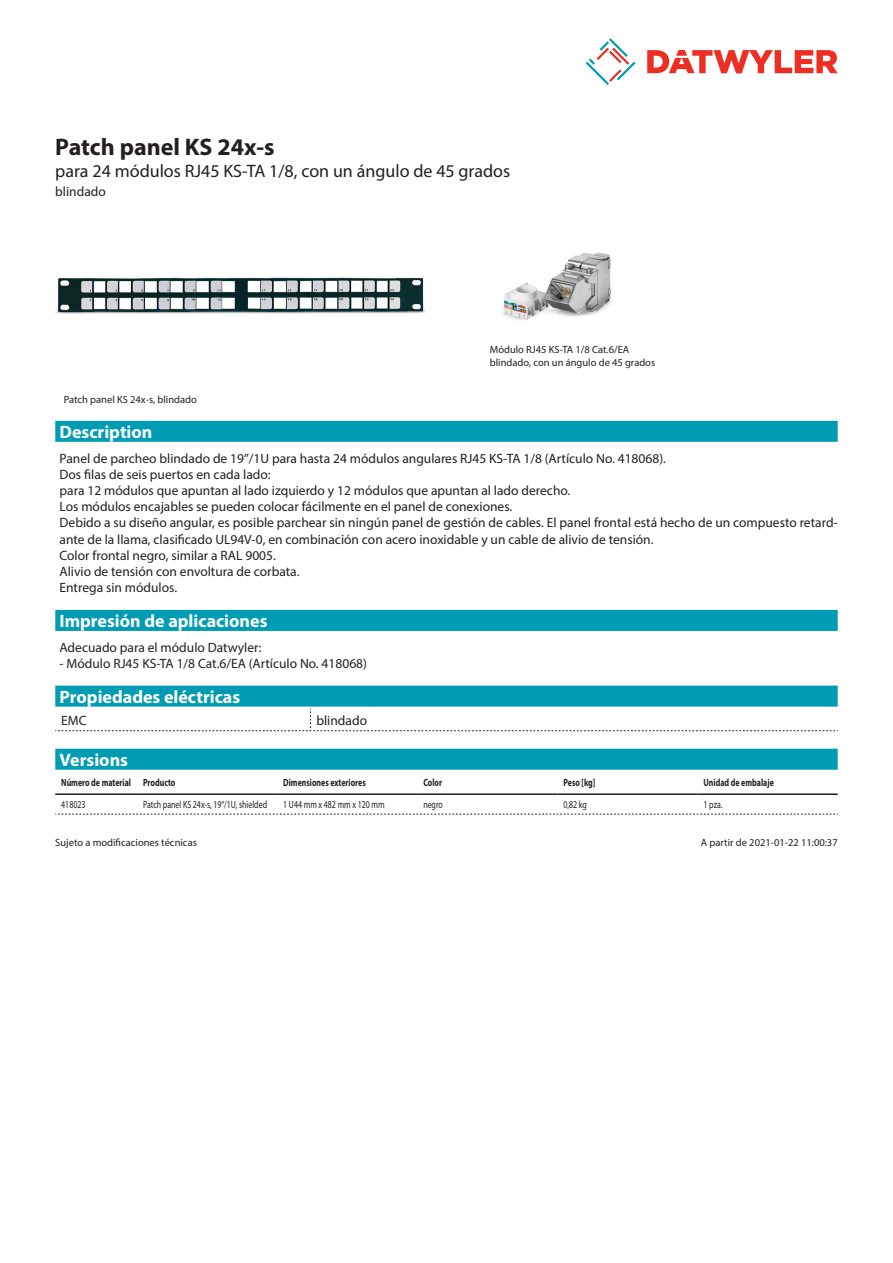
<style>
.page{position:relative;width:893px;height:1263px;background:#fff}
.page>*{position:absolute;margin:0;border:0;box-sizing:border-box;transform-origin:0 0}
.Product_Head{font:700 24px "Myriad Pro";color:#231f20}
.Standard_Head_Proper{font:700 18px "Myriad Pro";color:#fff}
.SubHead{font:18px "Myriad Pro";color:#231f20}
.Standard_text{font:13.5px/16.2px "Myriad Pro";color:#231f20}
.myriad_light_propert{font:13.5px "Myriad Pro";color:#231f20}
.imagetext{font:10.5px/12.6px "Myriad Pro";color:#231f20}
.myriadbold{font:700 10.5px "Myriad Pro";color:#231f20;scale:.75 1}
.myriadlight{font:10.5px "Myriad Pro";color:#231f20;scale:.75 1}
.Footnote{font:10.5px "Myriad Pro";color:#231f20}
</style>
<div class="page">
<svg style="left:586px;top:38px;width:49px;height:47px"></svg>
<svg style="left:647px;top:50px;width:191px;height:23px"></svg>
<img style="left:55px;top:277px;width:369px;height:37px">
<img style="left:502px;top:252px;width:110px;height:69px">
<div style="left:55px;top:749px;width:783px;height:21px;background:#009cb3"></div>
<hr style="left:55px;top:793px;width:82px;height:2px;background:#231f20">
<hr style="left:137px;top:793px;width:140px;height:2px;background:#231f20">
<hr style="left:277px;top:793px;width:140px;height:2px;background:#231f20">
<hr style="left:417px;top:793px;width:140px;height:2px;background:#231f20">
<hr style="left:557px;top:793px;width:141px;height:2px;background:#231f20">
<hr style="left:698px;top:793px;width:140px;height:2px;background:#231f20">
<svg style="left:55px;top:814px;width:783px;height:1px"></svg>
<div style="left:55px;top:421px;width:783px;height:21px;background:#009cb3"></div>
<div style="left:55px;top:610px;width:783px;height:21px;background:#009cb3"></div>
<div style="left:55px;top:686px;width:783px;height:21px;background:#009cb3"></div>
<svg style="left:55px;top:709px;width:783px;height:22px"></svg>
<p class="Product_Head" style="left:55px;top:131px;width:221px">Patch panel KS 24x-s</p>
<p class="SubHead" style="left:55px;top:160px;width:456px">para 24 módulos RJ45 KS-TA 1/8, con un ángulo de 45 grados</p>
<p class="Standard_text" style="left:55px;top:183px;width:52px">blindado</p>
<p class="imagetext" style="left:64px;top:393px;width:135px">Patch panel KS 24x-s, blindado</p>
<p class="imagetext" style="left:490px;top:343px;width:167px">Módulo RJ45 KS-TA 1/8 Cat.6/EA blindado, con un ángulo de 45 grados</p>
<p class="Standard_Head_Proper" style="left:60px;top:420px;width:94px">Description</p>
<p class="Standard_text" style="left:60px;top:450px;width:780px">Panel de parcheo blindado de 19”/1U para hasta 24 módulos angulares RJ45 KS-TA 1/8 (Artículo No. 418068).<br>Dos filas de seis puertos en cada lado:<br>para 12 módulos que apuntan al lado izquierdo y 12 módulos que apuntan al lado derecho.<br>Los módulos encajables se pueden colocar fácilmente en el panel de conexiones.<br>Debido a su diseño angular, es posible parchear sin ningún panel de gestión de cables. El panel frontal está hecho de un compuesto retard&shy;ante de la llama, clasificado UL94V-0, en combinación con acero inoxidable y un cable de alivio de tensión.<br>Color frontal negro, similar a RAL 9005.<br>Alivio de tensión con envoltura de corbata.<br>Entrega sin módulos.</p>
<p class="Standard_Head_Proper" style="left:60px;top:609px;width:209px">Impresión de aplicaciones</p>
<p class="Standard_text" style="left:60px;top:639px;width:204px">Adecuado para el módulo Datwyler:</p>
<p class="Standard_text" style="left:60px;top:655px;width:309px">- Módulo RJ45 KS-TA 1/8 Cat.6/EA (Artículo No. 418068)</p>
<p class="Standard_Head_Proper" style="left:60px;top:685px;width:182px">Propiedades eléctricas</p>
<p class="myriad_light_propert" style="left:61px;top:712px;width:27px">EMC</p>
<p class="myriad_light_propert" style="left:316px;top:712px;width:52px">blindado</p>
<p class="Standard_Head_Proper" style="left:60px;top:748px;width:70px">Versions</p>
<p class="myriadbold" style="left:61px;top:775px;width:95px">Número de material</p>
<p class="myriadbold" style="left:143px;top:775px;width:45px">Producto</p>
<p class="myriadbold" style="left:283px;top:775px;width:112px">Dimensiones exteriores</p>
<p class="myriadbold" style="left:423px;top:775px;width:27px">Color</p>
<p class="myriadbold" style="left:563px;top:775px;width:44px">Peso [kg]</p>
<p class="myriadbold" style="left:704px;top:775px;width:95px">Unidad de embalaje</p>
<p class="myriadlight" style="left:61px;top:798px;width:34px">418023</p>
<p class="myriadlight" style="left:143px;top:798px;width:167px">Patch panel KS 24x-s, 19“/1U, shielded</p>
<p class="myriadlight" style="left:283px;top:798px;width:137px">1 U44 mm x 482 mm x 120 mm</p>
<p class="myriadlight" style="left:423px;top:798px;width:27px">negro</p>
<p class="myriadlight" style="left:563px;top:798px;width:33px">0,82 kg</p>
<p class="myriadlight" style="left:704px;top:798px;width:27px">1 pza.</p>
<p class="Footnote" style="left:55px;top:836px;width:143px">Sujeto a modificaciones técnicas</p>
<p class="Footnote" style="left:701px;top:836px;width:138px">A partir de 2021-01-22 11:00:37</p>
</div>
